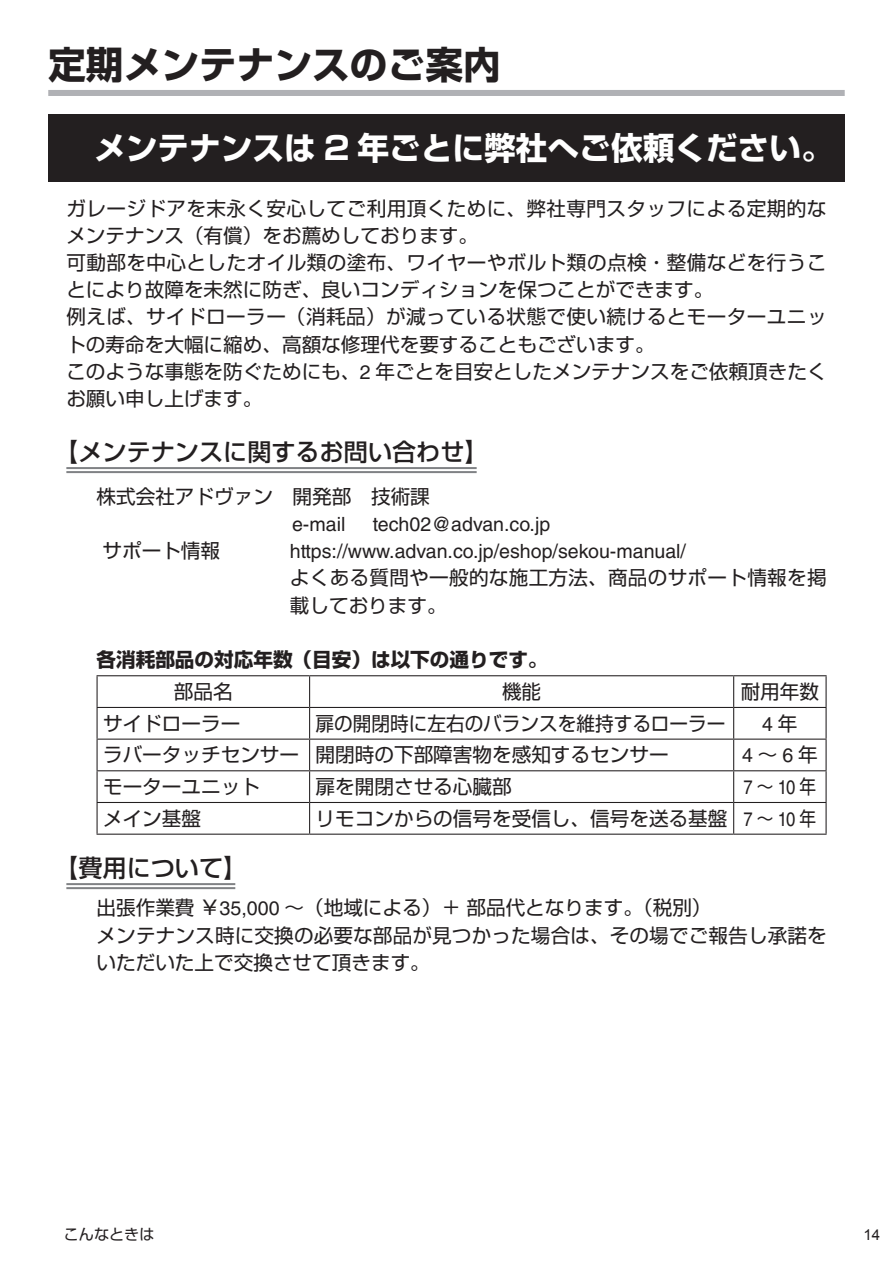
<style>
.page{position:relative;width:893px;height:1263px;background:#fff}
.page>*{position:absolute;margin:0;border:0;box-sizing:border-box;transform-origin:0 0}
.基本段落{font:700 37.65px "Shin Go Pro";color:#231f20}
.基本段落-2{font:700 31.65px "Shin Go Pro";color:#fff}
.基本段落-3{font:500 24.15px "Shin Go Pro";color:#231f20}
.基本段落-4{font:19.65px/27.2px "Shin Go Pro";color:#231f20}
.基本段落-5{font:19.65px/27.2px "Shin Go Pro";letter-spacing:.02em;color:#231f20}
.基本段落-6{font:19.65px "Helvetica LT Std";color:#231f20}
.基本段落-7{font:700 19.65px "Shin Go Pro";color:#231f20}
.基本段落-8{font:19.65px "Shin Go Pro";color:#231f20;scale:.95 1}
.基本段落-9{font:19.65px "Helvetica LT Std";color:#231f20;scale:.85 1}
.基本段落-10{font:15.15px "Shin Go Pro";color:#231f20}
.t1{font:15px "Arial";color:#231f20}
.s1{font-family:"Helvetica LT Std"}
.s2{font-family:"Shin Go Pro"}
</style>
<div class="page">
<div style="left:48px;top:90px;width:797px;height:6px;background:#b0b1b5"></div>
<hr style="left:66px;top:467px;width:411px;height:2px;background:#808285">
<hr style="left:66px;top:471px;width:411px;height:2px;background:#808285">
<hr style="left:66px;top:883px;width:169px;height:2px;background:#808285">
<hr style="left:66px;top:887px;width:169px;height:2px;background:#808285">
<hr style="left:97px;top:675px;width:213px;height:1px;background:#231f20">
<hr style="left:97px;top:676px;width:1px;height:31px;background:#231f20">
<hr style="left:310px;top:675px;width:424px;height:1px;background:#231f20">
<hr style="left:309px;top:676px;width:1px;height:31px;background:#231f20">
<hr style="left:734px;top:675px;width:93px;height:1px;background:#231f20">
<hr style="left:733px;top:676px;width:1px;height:31px;background:#231f20">
<hr style="left:825px;top:676px;width:2px;height:31px;background:#231f20">
<hr style="left:97px;top:707px;width:213px;height:1px;background:#231f20">
<hr style="left:97px;top:708px;width:1px;height:31px;background:#231f20">
<hr style="left:310px;top:707px;width:424px;height:1px;background:#231f20">
<hr style="left:309px;top:708px;width:1px;height:31px;background:#231f20">
<hr style="left:734px;top:707px;width:93px;height:1px;background:#231f20">
<hr style="left:733px;top:708px;width:1px;height:31px;background:#231f20">
<hr style="left:825px;top:708px;width:2px;height:31px;background:#231f20">
<hr style="left:97px;top:739px;width:213px;height:1px;background:#231f20">
<hr style="left:97px;top:740px;width:1px;height:30px;background:#231f20">
<hr style="left:310px;top:739px;width:424px;height:1px;background:#231f20">
<hr style="left:309px;top:740px;width:1px;height:30px;background:#231f20">
<hr style="left:734px;top:739px;width:93px;height:1px;background:#231f20">
<hr style="left:733px;top:740px;width:1px;height:30px;background:#231f20">
<hr style="left:825px;top:740px;width:2px;height:30px;background:#231f20">
<hr style="left:97px;top:770px;width:213px;height:1px;background:#231f20">
<hr style="left:97px;top:771px;width:1px;height:31px;background:#231f20">
<hr style="left:310px;top:770px;width:424px;height:1px;background:#231f20">
<hr style="left:309px;top:771px;width:1px;height:31px;background:#231f20">
<hr style="left:734px;top:770px;width:93px;height:1px;background:#231f20">
<hr style="left:733px;top:771px;width:1px;height:31px;background:#231f20">
<hr style="left:825px;top:771px;width:2px;height:31px;background:#231f20">
<hr style="left:97px;top:802px;width:213px;height:1px;background:#231f20">
<hr style="left:97px;top:803px;width:1px;height:31px;background:#231f20">
<hr style="left:310px;top:802px;width:424px;height:1px;background:#231f20">
<hr style="left:309px;top:803px;width:1px;height:31px;background:#231f20">
<hr style="left:734px;top:802px;width:93px;height:1px;background:#231f20">
<hr style="left:733px;top:803px;width:1px;height:31px;background:#231f20">
<hr style="left:825px;top:803px;width:2px;height:31px;background:#231f20">
<hr style="left:97px;top:834px;width:213px;height:1px;background:#231f20">
<hr style="left:310px;top:834px;width:424px;height:1px;background:#231f20">
<hr style="left:734px;top:834px;width:93px;height:1px;background:#231f20">
<div style="left:48px;top:114px;width:797px;height:68px;background:#231f20"></div>
<p class="基本段落" style="left:48px;top:35px;width:454px">定期メンテナンスのご案内</p>
<p class="基本段落-2" style="left:94px;top:123px;width:740px">メンテナンスは 2 年ごとに弊社へご依頼ください。</p>
<p class="基本段落-5" style="left:66px;top:192px;width:761px">ガレージドアを末永く安心してご利用頂くために、弊社専門スタッフによる定期的なメンテナンス（有償）をお薦めしております。</p>
<p class="基本段落-5" style="left:66px;top:247px;width:762px">可動部を中心としたオイル類の塗布、ワイヤーやボルト類の点検・整備などを行うことにより故障を未然に防ぎ、良いコンディションを保つことができます。</p>
<p class="基本段落-5" style="left:66px;top:301px;width:762px">例えば、サイドローラー（消耗品）が減っている状態で使い続けるとモーターユニットの寿命を大幅に縮め、高額な修理代を要することもございます。</p>
<p class="基本段落-4" style="left:66px;top:355px;width:762px">このような事態を防ぐためにも、<span class="s1">2</span> 年ごとを目安としたメンテナンスをご依頼頂きたくお願い申し上げます。</p>
<p class="基本段落-3" style="left:54px;top:432px;width:436px">【メンテナンスに関するお問い合わせ】</p>
<p class="基本段落-4" style="left:97px;top:480px;width:335px">株式会社アドヴァン　開発部　技術課</p>
<p class="基本段落-6" style="left:292px;top:513px;width:55px">e-mail</p>
<p class="基本段落-6" style="left:373px;top:513px;width:179px">tech02@advan.co.jp</p>
<p class="基本段落-4" style="left:103px;top:535px;width:119px">サポート情報</p>
<p class="基本段落-6" style="left:290px;top:540px;width:398px">https://www.advan.co.jp/eshop/sekou-manual/</p>
<p class="基本段落-4" style="left:290px;top:562px;width:538px">よくある質問や一般的な施工方法、商品のサポート情報を掲載しております。</p>
<p class="基本段落-7" style="left:97px;top:644px;width:452px">各消耗部品の対応年数（目安）は以下の通りです。</p>
<p class="基本段落-4" style="left:174px;top:676px;width:60px">部品名</p>
<p class="基本段落-4" style="left:502px;top:676px;width:41px">機能</p>
<p class="基本段落-4" style="left:741px;top:676px;width:80px">耐用年数</p>
<p class="基本段落-4" style="left:103px;top:707px;width:139px">サイドローラー</p>
<p class="基本段落-8" style="left:316px;top:707px;width:433px">扉の開閉時に左右のバランスを維持するローラー</p>
<p class="基本段落-6" style="left:762px;top:712px;width:37px">4 <span class="s2">年</span></p>
<p class="基本段落-4" style="left:103px;top:739px;width:198px">ラバータッチセンサー</p>
<p class="基本段落-4" style="left:316px;top:739px;width:354px">開閉時の下部障害物を感知するセンサー</p>
<p class="基本段落-6" style="left:742px;top:744px;width:77px">4<span class="s2">～</span>6<span class="s2">年</span></p>
<p class="基本段落-4" style="left:103px;top:771px;width:158px">モーターユニット</p>
<p class="基本段落-4" style="left:316px;top:771px;width:198px">扉を開閉させる心臓部</p>
<p class="基本段落-9" style="left:743px;top:776px;width:87px">7<span class="s2">～</span>10<span class="s2">年</span></p>
<p class="基本段落-4" style="left:103px;top:802px;width:100px">メイン基盤</p>
<p class="基本段落-4" style="left:316px;top:802px;width:413px">リモコンからの信号を受信し、信号を送る基盤</p>
<p class="基本段落-9" style="left:743px;top:807px;width:87px">7<span class="s2">～</span>10<span class="s2">年</span></p>
<p class="基本段落-3" style="left:54px;top:848px;width:195px">【費用について】</p>
<p class="基本段落-4" style="left:97px;top:892px;width:616px">出張作業費￥<span class="s1">35,000</span> ～（地域による）＋部品代となります。（税別）</p>
<p class="基本段落-4" style="left:97px;top:919px;width:732px">メンテナンス時に交換の必要な部品が見つかった場合は、その場でご報告し承諾をいただいた上で交換させて頂きます。</p>
<p class="基本段落-10" style="left:64px;top:1222px;width:92px">こんなときは</p>
<p class="t1" style="left:863px;top:1224px;width:18px">14</p>
</div>
